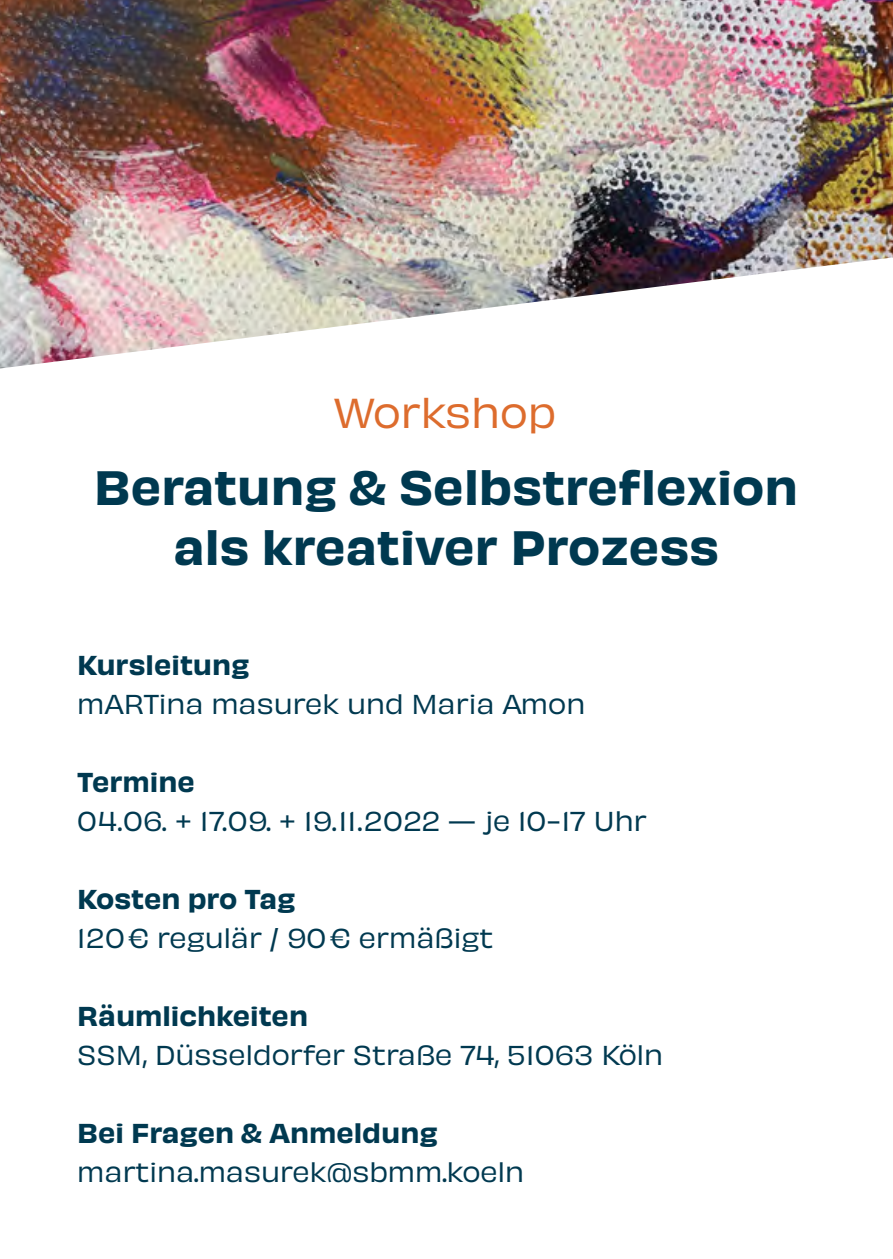
<style>
.page{position:relative;width:893px;height:1259px;background:#fff}
.page>*{position:absolute;margin:0;border:0;box-sizing:border-box;transform-origin:0 0}
.t1{font:45px/60px "Obviously Semi";color:#003950;text-align:center}
.t2{font:39px "Obviously";color:#dd6c2d}
.t3{font:25.5px "Obviously";color:#003950}
.t4{font:25.5px "Obviously Semi";color:#003950}
.t5{font:25.5px "Obviously";letter-spacing:.03em;color:#003950}
</style>
<div class="page">
<img style="left:0;top:0;width:893px;height:368px">
<h2 class="t2" style="left:334px;top:383px;width:224px">Workshop</h2>
<h1 class="t1" style="left:94px;top:454px;width:706px">Beratung &amp; Selbstreflexion als kreativer Prozess</h1>
<p class="t4" style="left:77px;top:645px;width:174px">Kursleitung</p>
<p class="t3" style="left:77px;top:685px;width:509px">mARTina masurek und Maria Amon</p>
<p class="t4" style="left:77px;top:762px;width:119px">Termine</p>
<p class="t5" style="left:77px;top:802px;width:571px">04.06. + 17.09. + 19.11.2022 — je 10-17 Uhr</p>
<p class="t4" style="left:77px;top:879px;width:220px">Kosten pro Tag</p>
<p class="t3" style="left:77px;top:919px;width:418px">120€ regulär / 90€ ermäßigt</p>
<p class="t4" style="left:77px;top:996px;width:232px">Räumlichkeiten</p>
<p class="t3" style="left:77px;top:1036px;width:587px">SSM, Düsseldorfer Straße 74, 51063 Köln</p>
<p class="t4" style="left:77px;top:1113px;width:362px">Bei Fragen &amp; Anmeldung</p>
<p class="t3" style="left:77px;top:1153px;width:448px">martina.masurek@sbmm.koeln</p>
</div>
